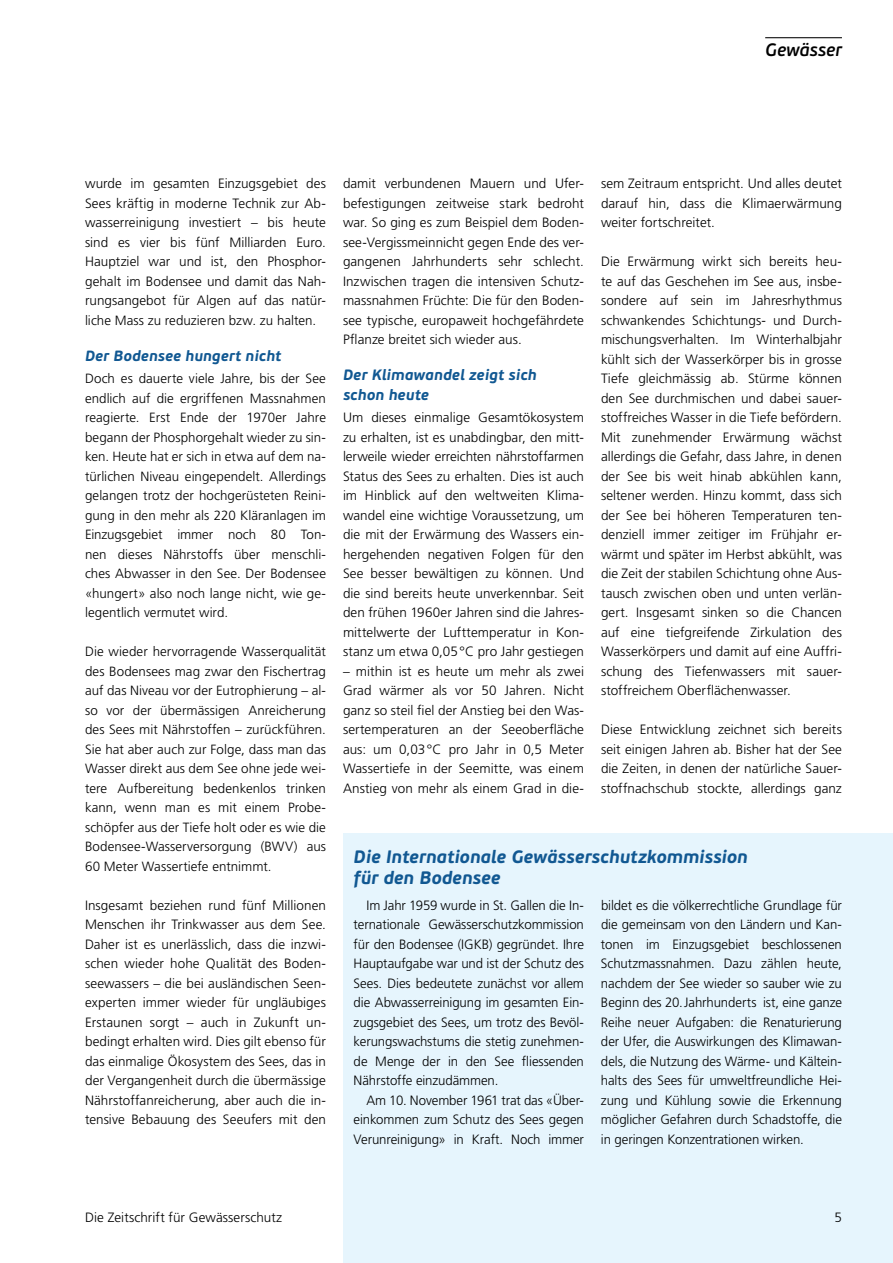
<style>
.page{position:relative;width:893px;height:1263px;background:#fff}
.page>*{position:absolute;margin:0;border:0;box-sizing:border-box;transform-origin:0 0}
.t1{font:italic 700 18px/21px "PF Beau Sans Pro";letter-spacing:-.005em;color:#115892}
.t2{font:italic 600 18px "PF Beau Sans Pro";letter-spacing:-.005em;color:#000}
.t3{font:italic 700 15px/19.5px "PF Beau Sans Pro";letter-spacing:.005em;color:#115892}
.t4{font:italic 700 14.85px "PF Beau Sans Pro";letter-spacing:.005em;color:#115892}
.t5{font:300 13.5px/19.5px "Frutiger LT Std";color:#000;text-align:justify}
.t6{font:300 13.35px/19.5px "Frutiger LT Std";letter-spacing:.005em;color:#000;text-align:justify}
</style>
<div class="page">
<hr style="left:765px;top:37px;width:77px;height:1px;background:#000">
<div style="left:343px;top:833px;width:550px;height:430px;background:#e6f5fd"></div>
<h1 class="t2" style="left:765px;top:39px;width:78px">Gewässer</h1>
<p class="t5" style="left:85px;top:174px;width:242px">wurde im gesamten Einzugsgebiet des Sees kräftig in moderne Technik zur Ab&shy;wasserreinigung investiert – bis heute sind es vier bis fünf Milliarden Euro.<br>Hauptziel war und ist, den Phosphor&shy;gehalt im Bodensee und damit das Nah&shy;rungsangebot für Algen auf das natür-</p>
<p class="t6" style="left:85px;top:311px;width:233px">liche Mass zu reduzieren bzw. zu halten.</p>
<p class="t4" style="left:85px;top:346px;width:198px">Der Bodensee hungert nicht</p>
<p class="t6" style="left:85px;top:369px;width:242px">Doch es dauerte viele Jahre, bis der See endlich auf die ergriffenen Massnahmen reagierte. Erst Ende der 1970er Jahre begann der Phosphorgehalt wieder zu sin&shy;ken. Heute hat er sich in etwa auf dem na&shy;türlichen Niveau eingependelt. Allerdings gelangen trotz der hochgerüsteten Reini&shy;gung in den mehr als 220 Kläranlagen im Einzugsgebiet immer noch 80 Ton&shy;nen dieses Nährstoffs über menschli&shy;ches Abwasser in den See. Der Bodensee «hungert» also noch lange nicht, wie ge&shy;legentlich vermutet wird.</p>
<p class="t6" style="left:85px;top:642px;width:242px">Die wieder hervorragende Wasserqualität des Bodensees mag zwar den Fischertrag auf das Niveau vor der Eutrophierung – al&shy;so vor der übermässigen Anreicherung des Sees mit Nährstoffen – zurückführen.<br>Sie hat aber auch zur Folge, dass man das Wasser direkt aus dem See ohne jede wei&shy;tere Aufbereitung bedenkenlos trinken kann, wenn man es mit einem Probe&shy;schöpfer aus der Tiefe holt oder es wie die Bodensee-Wasserversorgung (BWV) aus 60 Meter Wassertiefe entnimmt.</p>
<p class="t5" style="left:85px;top:896px;width:242px">Insgesamt beziehen rund fünf Millionen Menschen ihr Trinkwasser aus dem See.<br>Daher ist es unerlässlich, dass die inzwi&shy;schen wieder hohe Qualität des Boden&shy;seewassers – die bei ausländischen Seen&shy;experten immer wieder für ungläubiges Erstaunen sorgt – auch in Zukunft un&shy;bedingt erhalten wird. Dies gilt ebenso für das einmalige Ökosystem des Sees, das in der Vergangenheit durch die übermässige Nährstoffanreicherung, aber auch die in&shy;tensive Bebauung des Seeufers mit den</p>
<p class="t5" style="left:343px;top:174px;width:242px">damit verbundenen Mauern und Ufer&shy;befestigungen zeitweise stark bedroht war. So ging es zum Beispiel dem Boden&shy;see-Vergissmeinnicht gegen Ende des ver&shy;gangenen Jahrhunderts sehr schlecht.<br>Inzwischen tragen die intensiven Schutz&shy;massnahmen Früchte: Die für den Boden&shy;see typische, europaweit hochgefährdete Pflanze breitet sich wieder aus.</p>
<p class="t3" style="left:343px;top:366px;width:195px">Der Klimawandel zeigt sich schon heute</p>
<p class="t5" style="left:343px;top:408px;width:242px">Um dieses einmalige Gesamtökosystem zu erhalten, ist es unabdingbar, den mitt&shy;lerweile wieder erreichten nährstoffarmen Status des Sees zu erhalten. Dies ist auch im Hinblick auf den weltweiten Klima&shy;wandel eine wichtige Voraussetzung, um die mit der Erwärmung des Wassers ein&shy;hergehenden negativen Folgen für den See besser bewältigen zu können. Und die sind bereits heute unverkennbar. Seit den frühen 1960er Jahren sind die Jahres&shy;mittelwerte der Lufttemperatur in Kon&shy;stanz um etwa 0,05°C pro Jahr gestiegen</p>
<p class="t5" style="left:343px;top:661px;width:242px">– mithin ist es heute um mehr als zwei Grad wärmer als vor 50 Jahren. Nicht ganz so steil fiel der Anstieg bei den Was&shy;sertemperaturen an der Seeoberfläche aus: um 0,03°C pro Jahr in 0,5 Meter Wassertiefe in der Seemitte, was einem Anstieg von mehr als einem Grad in die-</p>
<p class="t5" style="left:601px;top:174px;width:242px">sem Zeitraum entspricht. Und alles deutet darauf hin, dass die Klimaerwärmung weiter fortschreitet.</p>
<p class="t5" style="left:601px;top:252px;width:242px">Die Erwärmung wirkt sich bereits heu&shy;te auf das Geschehen im See aus, insbe&shy;sondere auf sein im Jahresrhythmus schwankendes Schichtungs- und Durch&shy;mischungsverhalten. Im Winterhalbjahr kühlt sich der Wasserkörper bis in grosse Tiefe gleichmässig ab. Stürme können den See durchmischen und dabei sauer&shy;stoffreiches Wasser in die Tiefe befördern.<br>Mit zunehmender Erwärmung wächst allerdings die Gefahr, dass Jahre, in denen der See bis weit hinab abkühlen kann, seltener werden. Hinzu kommt, dass sich der See bei höheren Temperaturen ten&shy;denziell immer zeitiger im Frühjahr er&shy;wärmt und später im Herbst abkühlt, was die Zeit der stabilen Schichtung ohne Aus&shy;tausch zwischen oben und unten verlän&shy;gert. Insgesamt sinken so die Chancen auf eine tiefgreifende Zirkulation des Wasserkörpers und damit auf eine Auffri&shy;schung des Tiefenwassers mit sauer&shy;stoffreichem Oberflächenwasser.</p>
<p class="t5" style="left:601px;top:720px;width:242px">Diese Entwicklung zeichnet sich bereits seit einigen Jahren ab. Bisher hat der See die Zeiten, in denen der natürliche Sauer&shy;stoffnachschub stockte, allerdings ganz</p>
<h1 class="t1" style="left:354px;top:847px;width:396px">Die Internationale Gewässerschutzkommission für den Bodensee</h1>
<p class="t5" style="left:354px;top:896px;width:232px;text-indent:13px">Im Jahr 1959 wurde in St. Gallen die In&shy;ternationale Gewässerschutzkommission für den Bodensee (IGKB) gegründet. Ihre Hauptaufgabe war und ist der Schutz des Sees. Dies bedeutete zunächst vor allem die Abwasserreinigung im gesamten Ein&shy;zugsgebiet des Sees, um trotz des Bevöl&shy;kerungswachstums die stetig zunehmen&shy;de Menge der in den See fliessenden Nährstoffe einzudämmen.</p>
<p class="t5" style="left:354px;top:1091px;width:232px;text-indent:13px">Am 10. November 1961 trat das «Über&shy;einkommen zum Schutz des Sees gegen Verunreinigung» in Kraft. Noch immer</p>
<p class="t5" style="left:601px;top:896px;width:242px">bildet es die völkerrechtliche Grundlage für die gemeinsam von den Ländern und Kan&shy;tonen im Einzugsgebiet beschlossenen Schutzmassnahmen. Dazu zählen heute, nachdem der See wieder so sauber wie zu Beginn des 20.Jahrhunderts ist, eine ganze Reihe neuer Aufgaben: die Renaturierung der Ufer, die Auswirkungen des Klimawan&shy;dels, die Nutzung des Wärme- und Kältein&shy;halts des Sees für umweltfreundliche Hei&shy;zung und Kühlung sowie die Erkennung möglicher Gefahren durch Schadstoffe, die in geringen Konzentrationen wirken.</p>
<p class="t5" style="left:85px;top:1208px;width:199px">Die Zeitschrift für Gewässerschutz</p>
<p class="t5" style="left:834px;top:1208px;width:9px">5</p>
</div>
